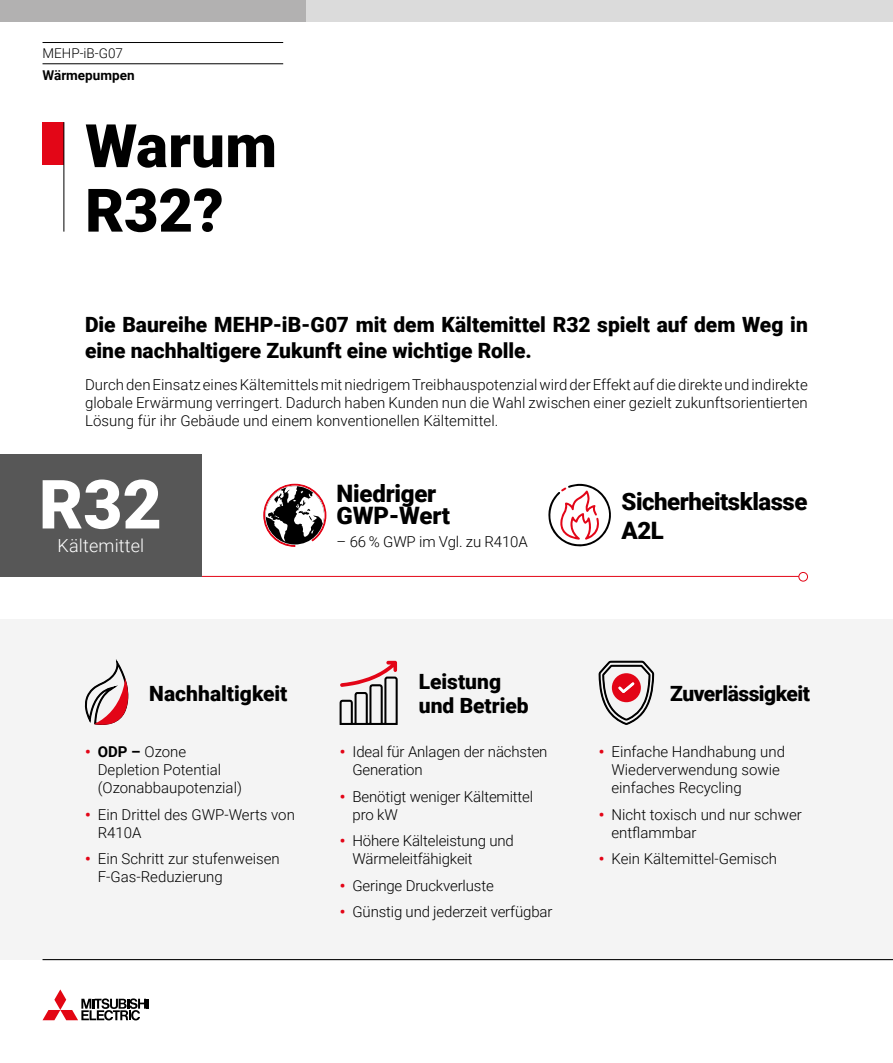
<style>
.page{position:relative;width:893px;height:1063px;background:#fff}
.page>*{position:absolute;margin:0;border:0;box-sizing:border-box;transform-origin:0 0}
.t1{font:900 60px/64.5px "Roboto";color:#000}
.t2{font:900 24px/22.5px "Roboto";letter-spacing:-.02em;color:#000}
.t3{font:900 21px/25.2px "Roboto";color:#000}
.t4{font:900 21px "Roboto";letter-spacing:-.025em;color:#000}
.t5{font:300 18px "Roboto";letter-spacing:.01em;color:#fff}
.t6{font:300 15px/18px "Roboto";color:#000}
.t7{font:300 13.5px "Roboto";color:#000}
.t8{font:700 13.5px "Roboto";color:#000}
.s1{font-weight:900;color:#e30517}
.s2{font-weight:700}
</style>
<div class="page">
<div style="left:0;top:0;width:306px;height:21px;background:#b2b1b1"></div>
<div style="left:306px;top:0;width:587px;height:21px;background:#dbdbdb"></div>
<hr style="left:43px;top:42px;width:240px;height:1px;background:#000">
<hr style="left:43px;top:64px;width:240px;height:1px;background:#000">
<svg style="left:43px;top:989px;width:106px;height:31px"></svg>
<div style="left:0;top:619px;width:893px;height:341px;background:#f4f4f4"></div>
<hr style="left:138px;top:576px;width:663px;height:1px;background:#e30617">
<div style="left:0;top:454px;width:202px;height:123px;background:#575757"></div>
<svg style="left:43px;top:480px;width:116px;height:49px"></svg>
<div style="left:798px;top:572px;width:10px;height:10px;background:#fff;border:1px solid #e30617;border-radius:50%"></div>
<svg style="left:263px;top:484px;width:64px;height:63px"></svg>
<div style="left:43px;top:122px;width:21px;height:43px;background:#e30617"></div>
<hr style="left:64px;top:122px;width:1px;height:110px;background:#000">
<svg style="left:84px;top:660px;width:45px;height:65px"></svg>
<svg style="left:547px;top:484px;width:107px;height:241px"></svg>
<svg style="left:339px;top:661px;width:59px;height:64px"></svg>
<hr style="left:43px;top:959px;width:850px;height:1px;background:#000">
<p class="t7" style="left:43px;top:44px;width:82px">MEHP-iB-G07</p>
<p class="t8" style="left:43px;top:65px;width:94px">Wärmepumpen</p>
<h1 class="t1" style="left:85px;top:111px;width:193px">Warum<br>R32?</h1>
<h3 class="t3" style="left:85px;top:312px;width:724px">Die Baureihe MEHP-iB-G07 mit dem Kältemittel R32 spielt auf dem Weg in eine nachhaltigere Zukunft eine wichtige Rolle.</h3>
<p class="t6" style="left:85px;top:375px;width:724px;text-align:justify">Durch den Einsatz eines Kältemittels mit niedrigem Treibhauspotenzial wird der Effekt auf die direkte und indirekte globale Erwärmung verringert. Dadurch haben Kunden nun die Wahl zwischen einer gezielt zukunftsorientierten Lösung fü r ihr Gebäude und einem konventionellen Kältemittel.</p>
<p class="t5" style="left:58px;top:533px;width:88px">Kältemittel</p>
<h2 class="t2" style="left:337px;top:481px;width:115px">Niedriger<br>GWP-Wert</h2>
<p class="t6" style="left:337px;top:532px;width:193px">– 66 % GWP im Vgl. zu R410A</p>
<h2 class="t2" style="left:621px;top:486px;width:187px;line-height:28.8px">Sicherheitsklasse<br>A2L</h2>
<h3 class="t3" style="left:149px;top:680px;width:140px">Nachhaltigkeit</h3>
<p class="t6" style="left:98px;top:742px;width:146px;text-indent:-13px"><span class="s1">•</span> <span class="s2">ODP –</span> Ozone<br>Depletion Potential (Ozonabbaupotenzial)</p>
<p class="t6" style="left:98px;top:805px;width:199px;text-indent:-13px"><span class="s1">•</span> Ein Drittel des GWP-Werts von<br>R410A</p>
<p class="t6" style="left:98px;top:849px;width:183px;text-indent:-13px"><span class="s1">•</span> Ein Schritt zur stufenweisen<br>F-Gas-Reduzierung</p>
<h3 class="t3" style="left:419px;top:668px;width:112px;line-height:24px">Leistung und Betrieb</h3>
<p class="t6" style="left:352px;top:742px;width:197px;text-indent:-13px"><span class="s1">•</span> Ideal für Anlagen der nächsten<br>Generation</p>
<p class="t6" style="left:352px;top:787px;width:182px;text-indent:-13px"><span class="s1">•</span> Benötigt weniger Kältemittel pro kW</p>
<p class="t6" style="left:352px;top:831px;width:163px;text-indent:-13px"><span class="s1">•</span> Höhere Kälteleistung und<br>Wärmeleitfähigkeit</p>
<p class="t6" style="left:340px;top:876px;width:155px"><span class="s1">•</span> Geringe Druckverluste</p>
<p class="t6" style="left:340px;top:902px;width:214px"><span class="s1">•</span> Günstig und jederzeit verfügbar</p>
<h3 class="t4" style="left:670px;top:679px;width:141px">Zuverlässigkeit</h3>
<p class="t6" style="left:611px;top:742px;width:175px;text-indent:-13px"><span class="s1">•</span> Einfache Handhabung und<br>Wiederverwendung sowie einfaches Recycling</p>
<p class="t6" style="left:611px;top:805px;width:192px;text-indent:-13px"><span class="s1">•</span> Nicht toxisch und nur schwer entflammbar</p>
<p class="t6" style="left:599px;top:849px;width:180px"><span class="s1">•</span> Kein Kältemittel-Gemisch</p>
</div>
